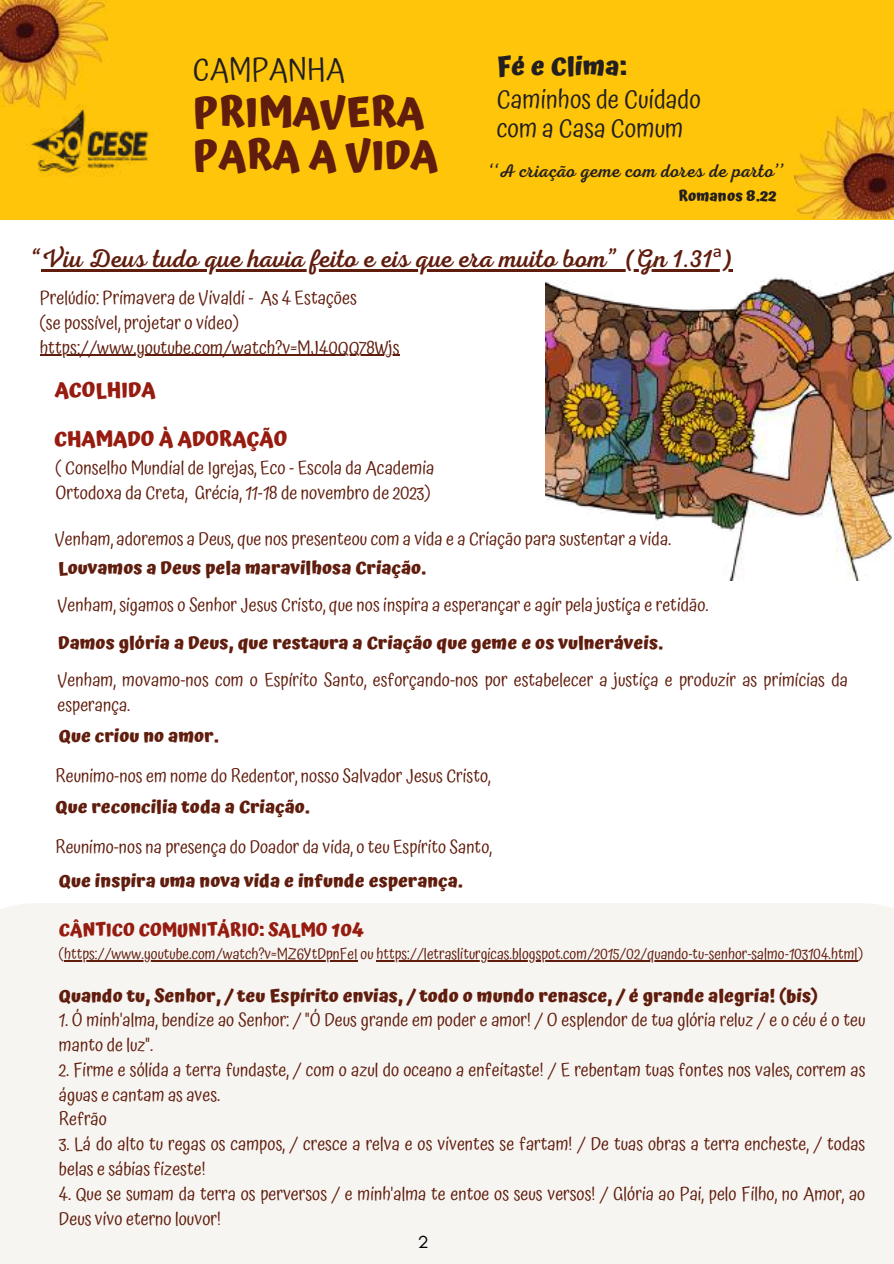
<style>
.page{position:relative;width:894px;height:1264px;background:#fff}
.page>*{position:absolute;margin:0;border:0;box-sizing:border-box;transform-origin:0 0}
.t1{font:700 40.65px/42.5px "Atma";letter-spacing:.005em;color:#601d0d}
.t2{font:30.9px "Atma";color:#231f20}
.t3{font:25.8px "Nexa Script";color:#601d0d}
.t4{font:25.8px/29.2px "Atma";color:#231f20}
.t5{font:700 25.8px "Atma";color:#231f20}
.t6{font:700 21px "Atma";letter-spacing:.005em;color:#961c10}
.t7{font:18.6px "Nexa Script";letter-spacing:.015em;color:#231f20}
.t8{font:18.3px/24.8px "Atma";color:#601d0d}
.t9{font:18.15px/24.8px "Atma";color:#601d0d}
.t10{font:700 18.15px "Atma";color:#601d0d}
.t11{font:700 18.15px "Atma";color:#961c10}
.t12{font:18px "Atma";color:#601d0d}
.t13{font:17.85px "Glacial Indifference";color:#000}
.t14{font:15.15px "Atma";color:#601d0d}
.t15{font:700 15px "Atma";letter-spacing:.005em;color:#231f20}
.s1{font-family:"Noto Sans"}
</style>
<div class="page">
<div style="left:0;top:0;width:893px;height:220px;background:#ffc50a"></div>
<img style="left:0;top:0;width:108px;height:108px">
<hr style="left:41px;top:269px;width:691px;height:2px;background:#601d0d">
<hr style="left:40px;top:355px;width:359px;height:1px;background:#601d0d">
<img style="left:794px;top:108px;width:99px;height:110px">
<img style="left:26px;top:104px;width:126px;height:72px">
<div style="left:0;top:903px;width:893px;height:360px;background:#f7f5f2"></div>
<hr style="left:64px;top:960px;width:293px;height:1px;background:#601d0d">
<hr style="left:376px;top:960px;width:481px;height:1px;background:#601d0d">
<img style="left:545px;top:269px;width:348px;height:311px">
<h2 class="t2" style="left:193px;top:51px;width:153px">CAMPANHA</h2>
<h3 class="t5" style="left:496px;top:51px;width:131px">Fé e Clima:</h3>
<h3 class="t4" style="left:496px;top:84px;width:206px">Caminhos de Cuidado com a Casa Comum</h3>
<p class="t7" style="left:488px;top:160px;width:297px">‘‘A criação geme com dores de parto’’</p>
<p class="t15" style="left:678px;top:187px;width:100px">Romanos 8.22</p>
<h1 class="t1" style="left:193px;top:91px;width:246px">PRIMAVERA<br>PARA A VIDA</h1>
<h3 class="t3" style="left:32px;top:243px;width:702px">“Viu Deus tudo que havia feito e eis que era muito bom” (Gn 1.31<span class="s1">ª</span>)</h3>
<p class="t8" style="left:40px;top:285px;width:361px">Prelúdio: Primavera de Vivaldi - As 4 Estações<br>(se possível, projetar o vídeo) https://www.youtube.com/watch?v=MJ40QQ78Wjs</p>
<p class="t6" style="left:55px;top:377px;width:102px">ACOLHIDA</p>
<p class="t6" style="left:54px;top:426px;width:235px">CHAMADO À ADORAÇÃO</p>
<p class="t8" style="left:56px;top:455px;width:380px">( Conselho Mundial de Igrejas, Eco - Escola da Academia<br>Ortodoxa da Creta, Grécia, 11-18 de novembro de 2023)</p>
<p class="t9" style="left:55px;top:527px;width:618px">Venham, adoremos a Deus, que nos presenteou com a vida e a Criação para sustentar a vida.</p>
<p class="t10" style="left:58px;top:556px;width:369px">Louvamos a Deus pela maravilhosa Criação.</p>
<p class="t9" style="left:57px;top:592px;width:652px">Venham, sigamos o Senhor Jesus Cristo, que nos inspira a esperançar e agir pela justiça e retidão.</p>
<p class="t10" style="left:58px;top:632px;width:606px">Damos glória a Deus, que restaura a Criação que geme e os vulneráveis.</p>
<p class="t9" style="left:57px;top:667px;width:791px">Venham, movamo-nos com o Espírito Santo, esforçando-nos por estabelecer a justiça e produzir as primícias da esperança.</p>
<p class="t10" style="left:59px;top:725px;width:161px">Que criou no amor.</p>
<p class="t9" style="left:56px;top:763px;width:436px">Reunimo-nos em nome do Redentor, nosso Salvador Jesus Cristo,</p>
<p class="t10" style="left:56px;top:796px;width:255px">Que reconcilia toda a Criação.</p>
<p class="t12" style="left:56px;top:836px;width:437px">Reunimo-nos na presença do Doador da vida, o teu Espírito Santo,</p>
<p class="t10" style="left:59px;top:870px;width:405px">Que inspira uma nova vida e infunde esperança.</p>
<p class="t11" style="left:59px;top:919px;width:306px">CÂNTICO COMUNITÁRIO: SALMO 104</p>
<p class="t14" style="left:59px;top:944px;width:805px">(https://www.youtube.com/watch?v=MZ6YtDpnFeI ou https://letrasliturgicas.blogspot.com/2015/02/quando-tu-senhor-salmo-103104.html)</p>
<p class="t10" style="left:59px;top:984px;width:761px">Quando tu, Senhor, / teu Espírito envias, / todo o mundo renasce, / é grande alegria! (bis)</p>
<p class="t9" style="left:59px;top:1007px;width:807px">1. Ó minh'alma, bendize ao Senhor: / "Ó Deus grande em poder e amor! / O esplendor de tua glória reluz / e o céu é o teu manto de luz".</p>
<p class="t9" style="left:59px;top:1057px;width:807px">2. Firme e sólida a terra fundaste, / com o azul do oceano a enfeitaste! / E rebentam tuas fontes nos vales, correm as águas e cantam as aves.<br>Refrão</p>
<p class="t9" style="left:59px;top:1131px;width:807px">3. Lá do alto tu regas os campos, / cresce a relva e os viventes se fartam! / De tuas obras a terra encheste, / todas belas e sábias fizeste!</p>
<p class="t9" style="left:59px;top:1181px;width:807px">4. Que se sumam da terra os perversos / e minh'alma te entoe os seus versos! / Glória ao Pai, pelo Filho, no Amor, ao<br>Deus vivo eterno louvor!</p>
<p class="t13" style="left:418px;top:1230px;width:12px">2</p>
</div>
